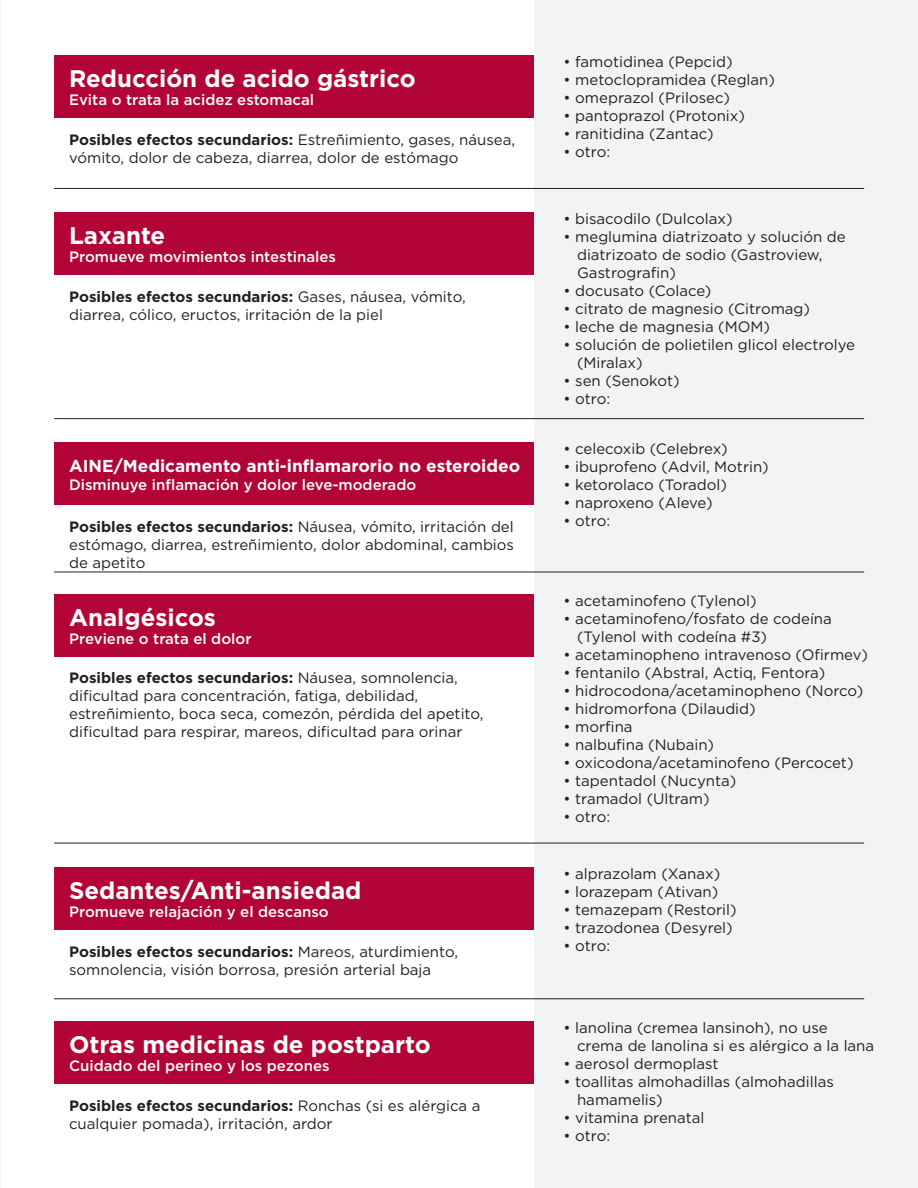
<style>
.page{position:relative;width:918px;height:1188px;background:#fff}
.page>*{position:absolute;margin:0;border:0;box-sizing:border-box;transform-origin:0 0}
.t1{font:700 24px "Gotham";color:#fff}
.t2{font:700 17.25px "Gotham";color:#fff}
.t3{font:15px/18px "Gotham";color:#231f20}
.t4{font:500 15px "Gotham";color:#fff}
.s1{font-weight:700}
</style>
<div class="page">
<hr style="left:0;top:0;width:1px;height:1188px;background:#f2f3f4">
<div style="left:534px;top:0;width:384px;height:1188px;background:#f2f3f4"></div>
<div style="left:54px;top:867px;width:480px;height:62px;background:#b30437"></div>
<div style="left:54px;top:1021px;width:480px;height:63px;background:#b30437"></div>
<div style="left:54px;top:55px;width:480px;height:63px;background:#b30437"></div>
<div style="left:54px;top:212px;width:480px;height:63px;background:#b30437"></div>
<div style="left:54px;top:442px;width:480px;height:63px;background:#b30437"></div>
<div style="left:54px;top:594px;width:480px;height:62px;background:#b30437"></div>
<hr style="left:54px;top:188px;width:810px;height:1px;background:#231f20">
<hr style="left:54px;top:418px;width:810px;height:1px;background:#231f20">
<hr style="left:54px;top:572px;width:810px;height:1px;background:#231f20">
<hr style="left:54px;top:843px;width:810px;height:1px;background:#231f20">
<hr style="left:54px;top:998px;width:810px;height:1px;background:#231f20">
<p class="t1" style="left:69px;top:63px;width:348px">Reducción de acido gástrico</p>
<p class="t4" style="left:69px;top:90px;width:247px">Evita o trata la acidez estomacal</p>
<p class="t3" style="left:69px;top:131px;width:448px"><span class="s1">Posibles efectos secundarios:</span> Estreñimiento, gases, náusea, vómito, dolor de cabeza, diarrea, dolor de estómago</p>
<p class="t1" style="left:69px;top:220px;width:98px">Laxante</p>
<p class="t4" style="left:69px;top:247px;width:268px">Promueve movimientos intestinales</p>
<p class="t3" style="left:69px;top:287px;width:398px"><span class="s1">Posibles efectos secundarios:</span> Gases, náusea, vómito, diarrea, cólico, eructos, irritación de la piel</p>
<p class="t2" style="left:69px;top:454px;width:453px">AINE/Medicamento anti-inflamarorio no esteroideo</p>
<p class="t4" style="left:69px;top:475px;width:349px">Disminuye inflamación y dolor leve-moderado</p>
<p class="t3" style="left:69px;top:518px;width:446px;text-align:justify"><span class="s1">Posibles efectos secundarios:</span> Náusea, vómito, irritación del estómago, diarrea, estreñimiento, dolor abdominal, cambios de apetito</p>
<p class="t1" style="left:69px;top:601px;width:148px">Analgésicos</p>
<p class="t4" style="left:69px;top:628px;width:184px">Previene o trata el dolor</p>
<p class="t3" style="left:69px;top:669px;width:416px"><span class="s1">Posibles efectos secundarios:</span> Náusea, somnolencia, dificultad para concentración, fatiga, debilidad, estreñimiento, boca seca, comezón, pérdida del apetito, dificultad para respirar, mareos, dificultad para orinar</p>
<p class="t1" style="left:69px;top:874px;width:294px">Sedantes/Anti-ansiedad</p>
<p class="t4" style="left:69px;top:902px;width:261px">Promueve relajación y el descanso</p>
<p class="t3" style="left:69px;top:942px;width:391px"><span class="s1">Posibles efectos secundarios:</span> Mareos, aturdimiento, somnolencia, visión borrosa, presión arterial baja</p>
<p class="t1" style="left:69px;top:1029px;width:363px">Otras medicinas de postparto</p>
<p class="t4" style="left:69px;top:1056px;width:262px">Cuidado del perineo y los pezones</p>
<p class="t3" style="left:69px;top:1096px;width:413px"><span class="s1">Posibles efectos secundarios:</span> Ronchas (si es alérgica a cualquier pomada), irritación, ardor</p>
<p class="t3" style="left:564px;top:53px;width:171px">• famotidinea (Pepcid)</p>
<p class="t3" style="left:564px;top:71px;width:213px">• metoclopramidea (Reglan)</p>
<p class="t3" style="left:564px;top:89px;width:168px">• omeprazol (Prilosec)</p>
<p class="t3" style="left:564px;top:107px;width:183px">• pantoprazol (Protonix)</p>
<p class="t3" style="left:564px;top:125px;width:151px">• ranitidina (Zantac)</p>
<p class="t3" style="left:564px;top:143px;width:48px">• otro:</p>
<p class="t3" style="left:564px;top:210px;width:171px">• bisacodilo (Dulcolax)</p>
<p class="t3" style="left:577px;top:228px;width:270px;text-indent:-14px">• meglumina diatrizoato y solución de diatrizoato de sodio (Gastroview,<br>Gastrografin)</p>
<p class="t3" style="left:564px;top:282px;width:149px">• docusato (Colace)</p>
<p class="t3" style="left:564px;top:300px;width:248px">• citrato de magnesio (Citromag)</p>
<p class="t3" style="left:564px;top:318px;width:208px">• leche de magnesia (MOM)</p>
<p class="t3" style="left:577px;top:336px;width:280px;text-indent:-14px">• solución de polietilen glicol electrolye (Miralax)</p>
<p class="t3" style="left:564px;top:372px;width:118px">• sen (Senokot)</p>
<p class="t3" style="left:564px;top:390px;width:48px">• otro:</p>
<p class="t3" style="left:564px;top:440px;width:166px">• celecoxib (Celebrex)</p>
<p class="t3" style="left:564px;top:458px;width:207px">• ibuprofeno (Advil, Motrin)</p>
<p class="t3" style="left:564px;top:476px;width:165px">• ketorolaco (Toradol)</p>
<p class="t3" style="left:564px;top:494px;width:150px">• naproxeno (Aleve)</p>
<p class="t3" style="left:564px;top:512px;width:48px">• otro:</p>
<p class="t3" style="left:564px;top:591px;width:195px">• acetaminofeno (Tylenol)</p>
<p class="t3" style="left:564px;top:609px;width:270px">• acetaminofeno/fosfato de codeína</p>
<p class="t3" style="left:577px;top:627px;width:192px">(Tylenol with codeína #3)</p>
<p class="t3" style="left:564px;top:645px;width:306px">• acetaminopheno intravenoso (Ofirmev)</p>
<p class="t3" style="left:564px;top:663px;width:263px">• fentanilo (Abstral, Actiq, Fentora)</p>
<p class="t3" style="left:564px;top:681px;width:301px">• hidrocodona/acetaminopheno (Norco)</p>
<p class="t3" style="left:564px;top:699px;width:194px">• hidromorfona (Dilaudid)</p>
<p class="t3" style="left:564px;top:717px;width:71px">• morfina</p>
<p class="t3" style="left:564px;top:735px;width:152px">• nalbufina (Nubain)</p>
<p class="t3" style="left:564px;top:753px;width:291px">• oxicodona/acetaminofeno (Percocet)</p>
<p class="t3" style="left:564px;top:771px;width:174px">• tapentadol (Nucynta)</p>
<p class="t3" style="left:564px;top:789px;width:148px">• tramadol (Ultram)</p>
<p class="t3" style="left:564px;top:807px;width:48px">• otro:</p>
<p class="t3" style="left:564px;top:864px;width:158px">• alprazolam (Xanax)</p>
<p class="t3" style="left:564px;top:882px;width:156px">• lorazepam (Ativan)</p>
<p class="t3" style="left:564px;top:900px;width:175px">• temazepam (Restoril)</p>
<p class="t3" style="left:564px;top:918px;width:171px">• trazodonea (Desyrel)</p>
<p class="t3" style="left:564px;top:936px;width:48px">• otro:</p>
<p class="t3" style="left:577px;top:1019px;width:299px;text-indent:-14px">• lanolina (cremea lansinoh), no use crema de lanolina si es alérgico a la lana</p>
<p class="t3" style="left:564px;top:1055px;width:157px">• aerosol dermoplast</p>
<p class="t3" style="left:577px;top:1073px;width:258px;text-indent:-14px">• toallitas almohadillas (almohadillas hamamelis)</p>
<p class="t3" style="left:564px;top:1109px;width:142px">• vitamina prenatal</p>
<p class="t3" style="left:564px;top:1127px;width:48px">• otro:</p>
</div>
